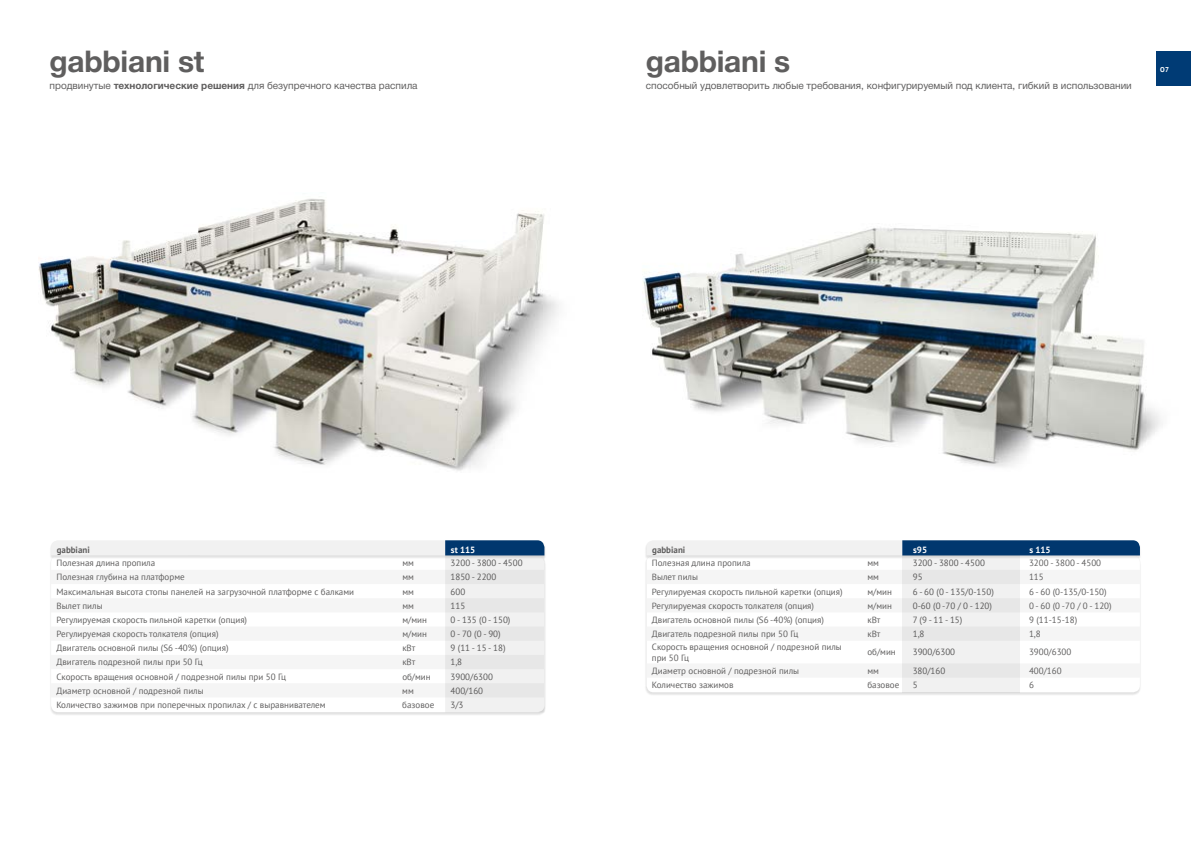
<style>
.page{position:relative;width:1191px;height:842px;background:#fff}
.page>*{position:absolute;margin:0;border:0;box-sizing:border-box;transform-origin:0 0}
.t1{font:700 30px "Helvetica Neue Cyr";letter-spacing:-.01em;color:#5f5e5e}
.t2{font:10px "Helvetica Neue Cyr";color:#5f5e5e}
.t3{font:9px/10.8px "PT Sans";color:#5f5e5e}
.t4{font:700 9px "PT Sans";color:#5f5e5e}
.t5{font:700 9px "PT Sans";color:#fff}
.t6{font:700 7px "PT Sans";color:#fff}
.s1{font-weight:700}
</style>
<div class="page">
<div style="left:1157px;top:51px;width:34px;height:34px;background:#003b75"></div>
<img style="left:39px;top:198px;width:520px;height:273px">
<img style="left:643px;top:227px;width:518px;height:240px">
<div style="left:49px;top:556px;width:497px;height:160px;background:#000;opacity:.12"></div>
<svg style="left:51px;top:540px;width:493px;height:172px"></svg>
<div style="left:645px;top:556px;width:497px;height:140px;background:#000;opacity:.12"></div>
<div style="left:646px;top:555px;width:494px;height:137px;background:#fff;border-radius:7px"></div>
<div style="left:645px;top:541px;width:497px;height:18px;background:#000;opacity:.12"></div>
<svg style="left:646px;top:540px;width:494px;height:15px"></svg>
<div style="left:902px;top:555px;width:118px;height:137px;background:#f1f1f1"></div>
<h1 class="t1" style="left:50px;top:45px;width:156px">gabbiani st</h1>
<p class="t2" style="left:50px;top:80px;width:369px">продвинутые <span class="s1">технологические решения</span> для безупречного качества распила</p>
<h1 class="t1" style="left:646px;top:45px;width:146px">gabbiani s</h1>
<p class="t2" style="left:646px;top:80px;width:487px">способный удовлетворить любые требования, конфигурируемый под клиента, гибкий в использовании</p>
<p class="t6" style="left:1160px;top:65px;width:10px">O7</p>
<p class="t4" style="left:57px;top:544px;width:35px">gabbiani</p>
<p class="t5" style="left:451px;top:544px;width:26px">st 115</p>
<p class="t3" style="left:56px;top:557px;width:100px">Полезная длина пропила</p>
<p class="t3" style="left:402px;top:557px;width:13px">мм</p>
<p class="t3" style="left:450px;top:557px;width:74px">3200 - 3800 - 4500</p>
<p class="t3" style="left:56px;top:572px;width:130px">Полезная глубина на платформе</p>
<p class="t3" style="left:402px;top:572px;width:13px">мм</p>
<p class="t3" style="left:450px;top:572px;width:47px">1850 - 2200</p>
<p class="t3" style="left:56px;top:586px;width:299px">Максимальная высота стопы панелей на загрузочной платформе с балками</p>
<p class="t3" style="left:402px;top:586px;width:13px">мм</p>
<p class="t3" style="left:450px;top:586px;width:16px">600</p>
<p class="t3" style="left:56px;top:600px;width:48px">Вылет пилы</p>
<p class="t3" style="left:402px;top:600px;width:13px">мм</p>
<p class="t3" style="left:450px;top:600px;width:16px">115</p>
<p class="t3" style="left:56px;top:614px;width:192px">Регулируемая скорость пильной каретки (опция)</p>
<p class="t3" style="left:402px;top:614px;width:26px">м/мин</p>
<p class="t3" style="left:450px;top:614px;width:61px">0 - 135 (0 - 150)</p>
<p class="t3" style="left:56px;top:628px;width:164px">Регулируемая скорость толкателя (опция)</p>
<p class="t3" style="left:402px;top:628px;width:26px">м/мин</p>
<p class="t3" style="left:450px;top:628px;width:52px">0 - 70 (0 - 90)</p>
<p class="t3" style="left:56px;top:642px;width:174px">Двигатель основной пилы (S6 -40%) (опция)</p>
<p class="t3" style="left:402px;top:642px;width:15px">кВт</p>
<p class="t3" style="left:450px;top:642px;width:56px">9 (11 - 15 - 18)</p>
<p class="t3" style="left:56px;top:657px;width:148px">Двигатель подрезной пилы при 50 Гц</p>
<p class="t3" style="left:402px;top:657px;width:15px">кВт</p>
<p class="t3" style="left:450px;top:657px;width:13px">1,8</p>
<p class="t3" style="left:56px;top:671px;width:231px">Скорость вращения основной / подрезной пилы при 50 Гц</p>
<p class="t3" style="left:402px;top:671px;width:30px">об/мин</p>
<p class="t3" style="left:450px;top:671px;width:44px">3900/6300</p>
<p class="t3" style="left:56px;top:685px;width:149px">Диаметр основной / подрезной пилы</p>
<p class="t3" style="left:402px;top:685px;width:13px">мм</p>
<p class="t3" style="left:450px;top:685px;width:34px">400/160</p>
<p class="t3" style="left:56px;top:699px;width:271px">Количество зажимов при поперечных пропилах / с выравнивателем</p>
<p class="t3" style="left:402px;top:699px;width:33px">базовое</p>
<p class="t3" style="left:450px;top:699px;width:14px">3/3</p>
<p class="t4" style="left:652px;top:544px;width:35px">gabbiani</p>
<p class="t5" style="left:913px;top:544px;width:16px">s95</p>
<p class="t5" style="left:1029px;top:544px;width:23px">s 115</p>
<p class="t3" style="left:652px;top:557px;width:100px">Полезная длина пропила</p>
<p class="t3" style="left:867px;top:557px;width:13px">мм</p>
<p class="t3" style="left:912px;top:557px;width:74px">3200 - 3800 - 4500</p>
<p class="t3" style="left:1029px;top:557px;width:74px">3200 - 3800 - 4500</p>
<p class="t3" style="left:652px;top:572px;width:48px">Вылет пилы</p>
<p class="t3" style="left:867px;top:572px;width:13px">мм</p>
<p class="t3" style="left:912px;top:572px;width:11px">95</p>
<p class="t3" style="left:1029px;top:572px;width:16px">115</p>
<p class="t3" style="left:652px;top:586px;width:192px">Регулируемая скорость пильной каретки (опция)</p>
<p class="t3" style="left:867px;top:586px;width:26px">м/мин</p>
<p class="t3" style="left:912px;top:586px;width:83px">6 - 60 (0 - 135/0-150)</p>
<p class="t3" style="left:1029px;top:586px;width:79px">6 - 60 (0-135/0-150)</p>
<p class="t3" style="left:652px;top:600px;width:164px">Регулируемая скорость толкателя (опция)</p>
<p class="t3" style="left:867px;top:600px;width:26px">м/мин</p>
<p class="t3" style="left:912px;top:600px;width:81px">0-60 (0 -70 / 0 - 120)</p>
<p class="t3" style="left:1029px;top:600px;width:84px">0 - 60 (0 -70 / 0 - 120)</p>
<p class="t3" style="left:652px;top:614px;width:174px">Двигатель основной пилы (S6 -40%) (опция)</p>
<p class="t3" style="left:867px;top:614px;width:15px">кВт</p>
<p class="t3" style="left:912px;top:614px;width:51px">7 (9 - 11 - 15)</p>
<p class="t3" style="left:1029px;top:614px;width:50px">9 (11-15-18)</p>
<p class="t3" style="left:652px;top:628px;width:148px">Двигатель подрезной пилы при 50 Гц</p>
<p class="t3" style="left:867px;top:628px;width:15px">кВт</p>
<p class="t3" style="left:912px;top:628px;width:13px">1,8</p>
<p class="t3" style="left:1029px;top:628px;width:13px">1,8</p>
<p class="t3" style="left:652px;top:641px;width:191px">Скорость вращения основной / подрезной пилы при 50 Гц</p>
<p class="t3" style="left:867px;top:647px;width:30px">об/мин</p>
<p class="t3" style="left:912px;top:647px;width:44px">3900/6300</p>
<p class="t3" style="left:1029px;top:647px;width:44px">3900/6300</p>
<p class="t3" style="left:652px;top:665px;width:149px">Диаметр основной / подрезной пилы</p>
<p class="t3" style="left:867px;top:665px;width:13px">мм</p>
<p class="t3" style="left:912px;top:665px;width:34px">380/160</p>
<p class="t3" style="left:1029px;top:665px;width:34px">400/160</p>
<p class="t3" style="left:652px;top:679px;width:83px">Количество зажимов</p>
<p class="t3" style="left:867px;top:679px;width:33px">базовое</p>
<p class="t3" style="left:912px;top:679px;width:6px">5</p>
<p class="t3" style="left:1029px;top:679px;width:6px">6</p>
</div>
